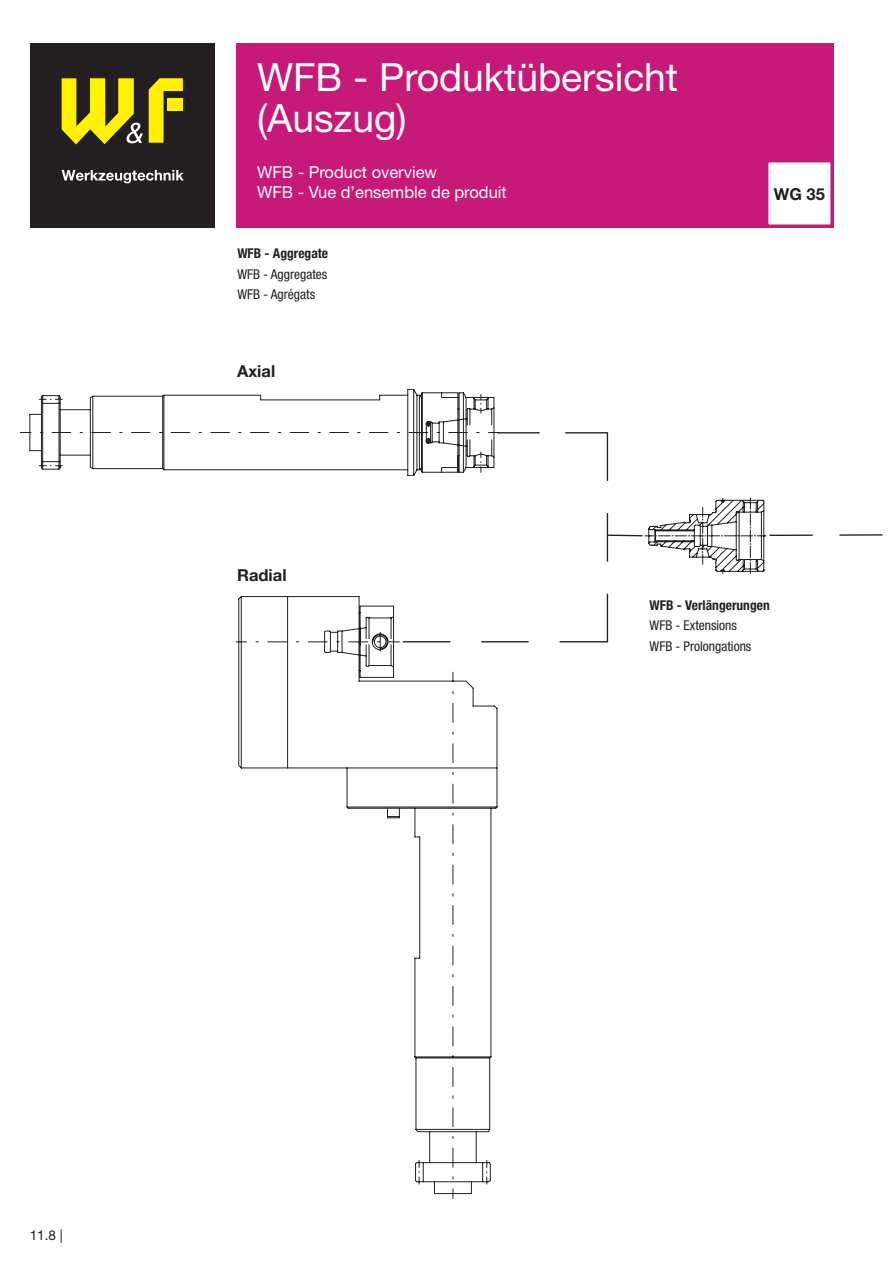
<style>
.page{position:relative;width:893px;height:1263px;background:#fff}
.page>*{position:absolute;margin:0;border:0;box-sizing:border-box;transform-origin:0 0}
.t1{font:39px/41.1px "Helvetica Neue LT";color:#fff}
.t2{font:16.5px/20.5px "Helvetica Neue LT";color:#fff}
.t3{font:700 16.5px "Helvetica Neue LT";color:#231f20}
.t4{font:condensed 13.5px/20.5px "Helvetica Neue";color:#231f20}
.t5{font:700 condensed 13.5px "Helvetica Neue";color:#231f20}
.t6{font:13.5px "Helvetica Neue LT";color:#231f20}
</style>
<div class="page">
<div style="left:236px;top:43px;width:597px;height:184px;background:#c71a78"></div>
<div style="left:767px;top:161px;width:65px;height:65px;background:#fff"></div>
<div style="left:765px;top:159px;width:68px;height:68px;border:3px solid #c71a78"></div>
<div style="left:30px;top:43px;width:185px;height:184px;background:#231f20"></div>
<svg style="left:62px;top:170px;width:122px;height:13px"></svg>
<svg style="left:149px;top:78px;width:34px;height:65px"></svg>
<div style="left:167px;top:98px;width:16px;height:12px;background:#fff101"></div>
<svg style="left:62px;top:78px;width:81px;height:66px"></svg>
<svg style="left:236px;top:642px;width:261px;height:557px"></svg>
<svg style="left:20px;top:389px;width:863px;height:253px"></svg>
<h1 class="t1" style="left:257px;top:56px;width:423px">WFB - Produktübersicht (Auszug)</h1>
<p class="t2" style="left:257px;top:161px;width:251px">WFB - Product overview<br>WFB - Vue d’ensemble de produit</p>
<p class="t5" style="left:237px;top:245px;width:92px">WFB - Aggregate</p>
<p class="t4" style="left:237px;top:264px;width:92px">WFB - Aggregates<br>WFB - Agrégats</p>
<p class="t3" style="left:237px;top:361px;width:40px">Axial</p>
<p class="t3" style="left:237px;top:565px;width:51px">Radial</p>
<p class="t3" style="left:774px;top:184px;width:53px">WG 35</p>
<p class="t5" style="left:650px;top:596px;width:122px">WFB - Verlängerungen</p>
<p class="t4" style="left:650px;top:615px;width:103px">WFB - Extensions<br>WFB - Prolongations</p>
<p class="t6" style="left:30px;top:1227px;width:35px">11.8 |</p>
</div>
